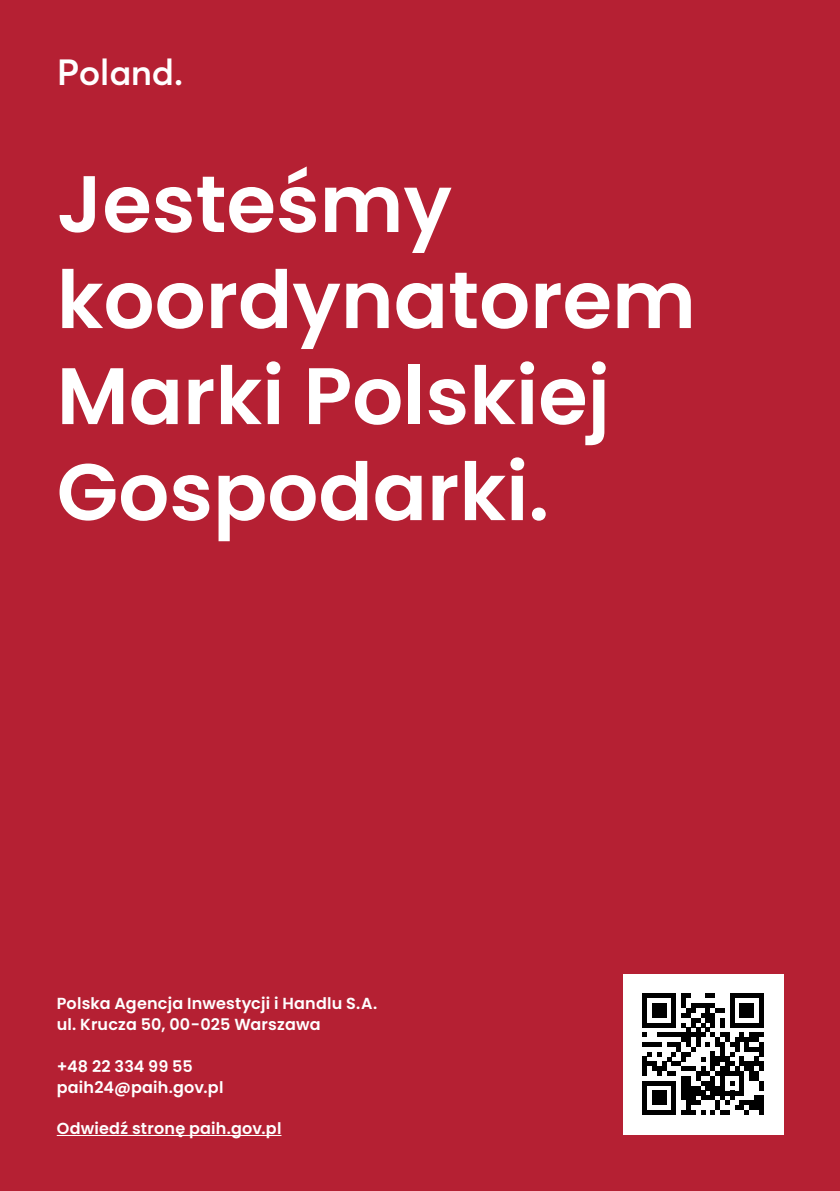
<style>
.page{position:relative;width:840px;height:1191px;background:#fff}
.page>*{position:absolute;margin:0;border:0;box-sizing:border-box;transform-origin:0 0}
.t1{font:600 80px/96px "Poppins";color:#fff}
.t2{font:600 36px "Averta";letter-spacing:-.01em;color:#fff}
.t3{font:600 16px/20.8px "Poppins";letter-spacing:.015em;color:#fff}
</style>
<div class="page">
<div style="left:0;top:0;width:839px;height:1191px;background:#b52033"></div>
<hr style="left:57px;top:1135px;width:224px;height:1px;background:#fff">
<div style="left:622px;top:974px;width:160px;height:160px;background:#fff"></div>
<svg style="left:642px;top:993px;width:121px;height:121px"></svg>
<div style="left:758px;top:1046px;width:5px;height:10px;background:#000"></div>
<div style="left:758px;top:1061px;width:5px;height:10px;background:#000"></div>
<div style="left:758px;top:1080px;width:5px;height:10px;background:#000"></div>
<div style="left:758px;top:1095px;width:5px;height:10px;background:#000"></div>
<div style="left:758px;top:1105px;width:5px;height:9px;background:#000"></div>
<h2 class="t2" style="left:57px;top:47px;width:128px">Poland.</h2>
<h1 class="t1" style="left:57px;top:156px;width:640px">Jesteśmy koordynatorem<br>Marki Polskiej<br>Gospodarki.</h1>
<p class="t3" style="left:57px;top:993px;width:322px">Polska Agencja Inwestycji i Handlu S.A. ul. Krucza 50, 00-025 Warszawa</p>
<p class="t3" style="left:57px;top:1056px;width:168px">+48 22 334 99 55 paih24@paih.gov.pl</p>
<p class="t3" style="left:57px;top:1118px;width:226px">Odwiedź stronę paih.gov.pl</p>
</div>
